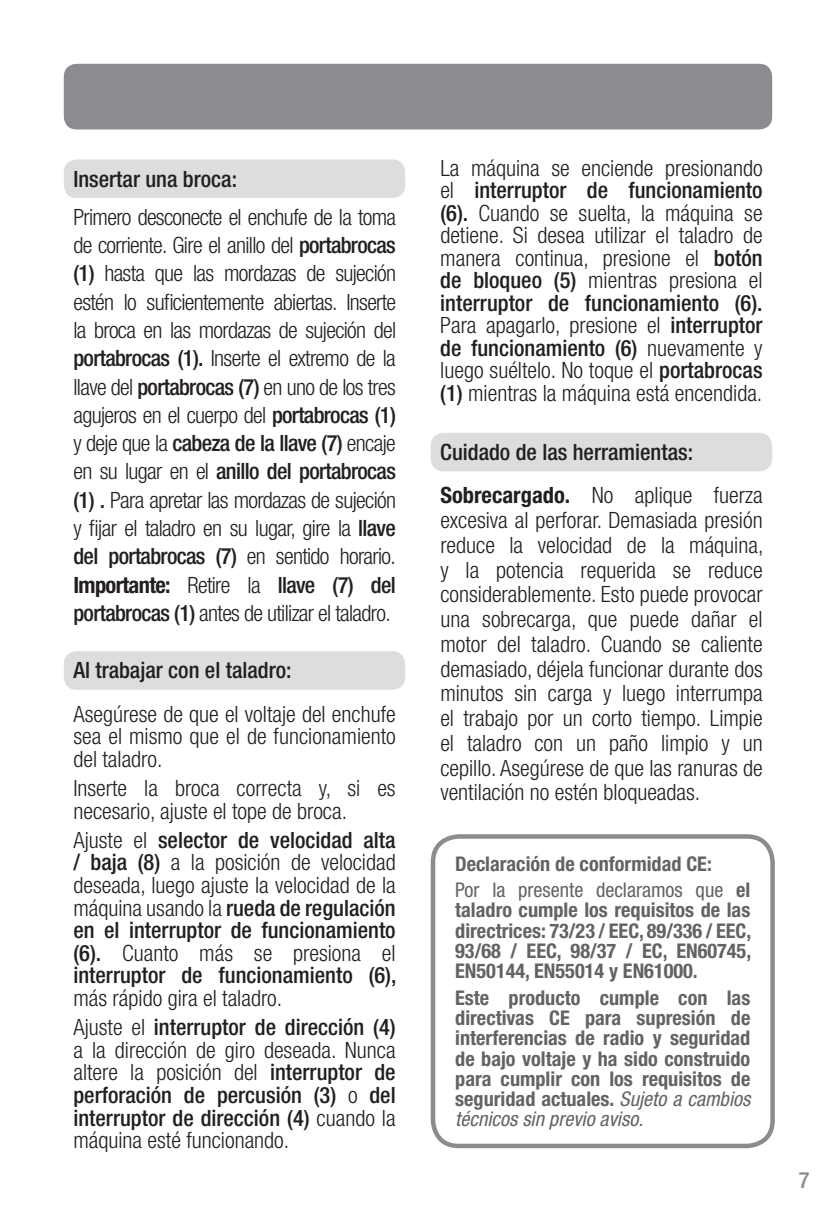
<style>
.page{position:relative;width:836px;height:1212px;background:#fff}
.page>*{position:absolute;margin:0;border:0;box-sizing:border-box;transform-origin:0 0}
.t1{font:300 condensed 22.5px/28.3px "Helvetica Neue LT Pro";color:#231f20;text-align:justify}
.t2{font:500 condensed 22.5px/22.7px "Helvetica Neue LT Pro";color:#231f20;text-align:justify}
.t3{font:500 condensed 22.5px "Helvetica Neue LT Pro";color:#8a8c8f}
.t4{font:700 condensed 20.25px/20.2px "Helvetica Neue LT Pro";color:#636366;text-align:justify}
.s1{font-weight:500}
.s2{font-weight:700}
.s3{font-weight:300}
.s4{font-weight:400}
.s5{font-weight:400;font-style:italic}
</style>
<div class="page">
<div style="left:64px;top:64px;width:708px;height:65px;background:#8a8c8f;border-radius:13px"></div>
<div style="left:64px;top:159px;width:341px;height:39px;background:#dcdddf;border-radius:13px"></div>
<div style="left:431px;top:433px;width:341px;height:38px;background:#dcdddf;border-radius:13px"></div>
<div style="left:64px;top:651px;width:341px;height:39px;background:#dcdddf;border-radius:13px"></div>
<div style="left:431px;top:834px;width:343px;height:314px;border:4px solid #8a8c8f;border-radius:26px"></div>
<p class="t2" style="left:73px;top:167px;width:165px">Insertar una broca:</p>
<p class="t1" style="left:73px;top:203px;width:324px">Primero desconecte el enchufe de la toma de corriente. Gire el anillo del <span class="s1">portabrocas (1)</span> hasta que las mordazas de sujeción estén lo suficientemente abiertas. Inserte la broca en las mordazas de sujeción del <span class="s1">portabrocas (1).</span> Inserte el extremo de la llave del <span class="s1">portabrocas (7)</span> en uno de los tres agujeros en el cuerpo del <span class="s1">portabrocas (1) </span>y deje que la <span class="s1">cabeza de la llave (7)</span> encaje en su lugar en el <span class="s1">anillo del portabrocas (1) .</span> Para apretar las mordazas de sujeción y fijar el taladro en su lugar, gire la <span class="s1">llave del portabrocas (7)</span> en sentido horario.<br><span class="s2">Importante:</span> Retire la <span class="s1">llave (7) del portabrocas (1)</span> antes de utilizar el taladro.</p>
<p class="t2" style="left:73px;top:659px;width:220px">Al trabajar con el taladro:</p>
<p class="t1" style="left:73px;top:702px;width:324px;line-height:22.7px">Asegúrese de que el voltaje del enchufe sea el mismo que el de funcionamiento del taladro.</p>
<p class="t1" style="left:73px;top:776px;width:324px;line-height:22.7px">Inserte la broca correcta y, si es necesario, ajuste el tope de broca.</p>
<p class="t2" style="left:73px;top:828px;width:324px"><span class="s3">Ajuste el</span> selector de velocidad alta / baja (8) <span class="s3">a la posición de velocidad deseada, luego ajuste la velocidad de la máquina usando la</span> rueda de regulación en el interruptor de funcionamiento (6). <span class="s3">Cuanto más se presiona el </span>interruptor de funcionamiento (6),</p>
<p class="t1" style="left:73px;top:983px;width:324px;line-height:29px">más rápido gira el taladro.<br>Ajuste el <span class="s1">interruptor de dirección (4)</span></p>
<p class="t1" style="left:73px;top:1038px;width:324px;line-height:22.7px">a la dirección de giro deseada. Nunca altere la posición del <span class="s1">interruptor de perforación de percusión (3)</span> o <span class="s1">del interruptor de dirección (4)</span> cuando la máquina esté funcionando.</p>
<p class="t1" style="left:440px;top:156px;width:324px;line-height:22.5px">La máquina se enciende presionando el <span class="s1">interruptor de funcionamiento (6).</span> Cuando se suelta, la máquina se detiene. Si desea utilizar el taladro de manera continua, presione el <span class="s1">botón de bloqueo (5)</span> mientras presiona el <span class="s1">interruptor de funcionamiento (6).<br></span>Para apagarlo, presione el <span class="s1">interruptor de funcionamiento (6)</span> nuevamente y luego suéltelo. No toque el <span class="s1">portabrocas (1)</span> mientras la máquina está encendida.</p>
<p class="t2" style="left:440px;top:440px;width:254px">Cuidado de las herramientas:</p>
<p class="t1" style="left:440px;top:483px;width:324px;line-height:24.8px"><span class="s2">Sobrecargado.</span> No aplique fuerza excesiva al perforar. Demasiada presión reduce la velocidad de la máquina, y la potencia requerida se reduce considerablemente. Esto puede provocar una sobrecarga, que puede dañar el motor del taladro. Cuando se caliente demasiado, déjela funcionar durante dos minutos sin carga y luego interrumpa el trabajo por un corto tiempo. Limpie el taladro con un paño limpio y un cepillo. Asegúrese de que las ranuras de ventilación no estén bloqueadas.</p>
<p class="t4" style="left:455px;top:850px;width:296px;line-height:26.6px">Declaración de conformidad CE:<br><span class="s4">Por la presente declaramos que</span> el</p>
<p class="t4" style="left:455px;top:900px;width:297px">taladro cumple los requisitos de las directrices: 73/23 / EEC, 89/336 / EEC, 93/68 / EEC, 98/37 / EC, EN60745, EN50144, EN55014 y EN61000.</p>
<p class="t4" style="left:455px;top:987px;width:297px">Este producto cumple con las directivas CE para supresión de interferencias de radio y seguridad de bajo voltaje y ha sido construido para cumplir con los requisitos de seguridad actuales. <span class="s5">Sujeto a cambios técnicos sin previo aviso.</span></p>
<p class="t3" style="left:798px;top:1167px;width:12px">7</p>
</div>
